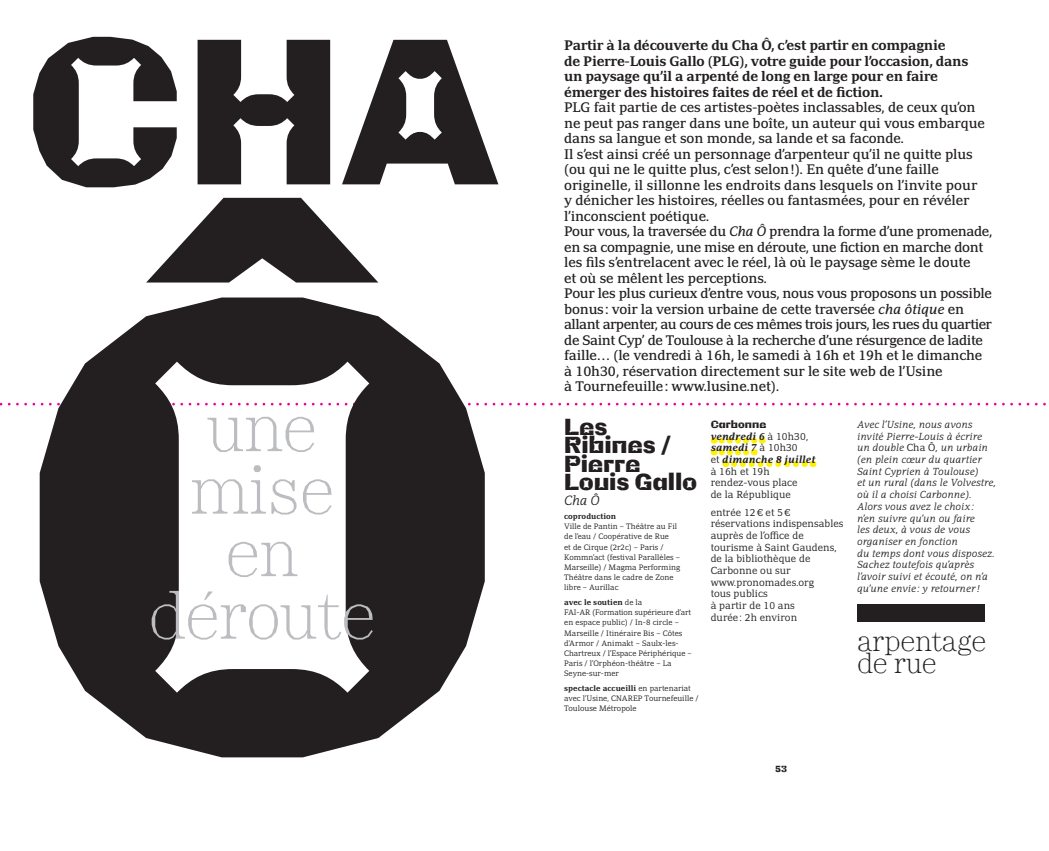
<style>
.page{position:relative;width:1049px;height:851px;background:#fff}
.page>*{position:absolute;margin:0;border:0;box-sizing:border-box;transform-origin:0 0}
.t1{font:700 197.9px "Minotaur Beef";color:#231f20}
.t2{font:300 61.2px/62.5px "Minotaur";letter-spacing:-.02em;color:#bcbdc0;text-align:center}
.t3{font:300 26px/21.5px "Minotaur";letter-spacing:-.01em;color:#231f20}
.t4{font:700 22.2px/18.5px "Minotaur Beef";letter-spacing:-.01em;color:#231f20}
.t5{font:500 13.4px/15.5px "PF Adamant Pro";letter-spacing:-.01em;color:#231f20}
.t6{font:700 13.4px/15.5px "PF Adamant Pro";letter-spacing:-.02em;color:#231f20}
.t7{font:italic 300 13px "PF Adamant Pro";color:#231f20}
.t8{font:italic 300 9.9px/11.7px "PF Adamant Pro";letter-spacing:.005em;color:#231f20}
.t9{font:300 9.9px/11.7px "PF Adamant Pro";letter-spacing:.005em;color:#231f20}
.t10{font:700 9.9px "Minotaur Beef";letter-spacing:.005em;color:#231f20}
.t11{font:700 8.5px "Minotaur Beef";color:#231f20}
.t12{font:300 7.6px/10.2px "PF Adamant Pro";color:#231f20}
.t13{font:700 7.6px "PF Adamant Pro";color:#231f20}
.s1{font-style:italic}
.s2{font-weight:700}
.s3{font-weight:700;font-style:italic}
.s4{font-style:normal}
</style>
<div class="page">
<svg style="left:0;top:403px;width:1046px;height:2px"></svg>
<svg style="left:722px;top:437px;width:41px;height:6px"></svg>
<svg style="left:722px;top:449px;width:33px;height:6px"></svg>
<svg style="left:734px;top:461px;width:79px;height:6px"></svg>
<div style="left:857px;top:604px;width:128px;height:17px;background:#231f20"></div>
<svg style="left:40px;top:297px;width:445px;height:460px;fill:#231f20"></svg>
<svg style="left:146px;top:198px;width:232px;height:84px"></svg>
<h1 class="t1" style="left:23px;top:-39px;width:477px">CHA</h1>
<h2 class="t2" style="left:148px;top:392px;width:229px">une mise en déroute</h2>
<p class="t6" style="left:564px;top:37px;width:406px">Partir à la découverte du Cha Ô, c’est partir en compagnie<br>de Pierre-Louis Gallo (PLG), votre guide pour l’occasion, dans un paysage qu’il a arpenté de long en large pour en faire émerger des histoires faites de réel et de fiction.</p>
<p class="t5" style="left:564px;top:99px;width:429px">PLG fait partie de ces artistes-poètes inclassables, de ceux qu’on ne peut pas ranger dans une boîte, un auteur qui vous embarque dans sa langue et son monde, sa lande et sa faconde.<br>Il s’est ainsi créé un personnage d’arpenteur qu’il ne quitte plus (ou qui ne le quitte plus, c’est selon!). En quête d’une faille originelle, il sillonne les endroits dans lesquels on l’invite pour<br>y dénicher les histoires, réelles ou fantasmées, pour en révéler l’inconscient poétique.<br>Pour vous, la traversée du <span class="s1">Cha Ô</span> prendra la forme d’une promenade, en sa compagnie, une mise en déroute, une fiction en marche dont les fils s’entrelacent avec le réel, là où le paysage sème le doute<br>et où se mêlent les perceptions.<br>Pour les plus curieux d’entre vous, nous vous proposons un possible bonus: voir la version urbaine de cette traversée <span class="s1">cha ôtique</span> en allant arpenter, au cours de ces mêmes trois jours, les rues du quartier de Saint Cyp’ de Toulouse à la recherche d’une résurgence de ladite faille… (le vendredi à 16h, le samedi à 16h et 19h et le dimanche à 10h30, réservation directement sur le site web de l’Usine<br>à Tournefeuille: www.lusine.net).</p>
<h3 class="t4" style="left:564px;top:415px;width:135px">Les<br>Ribines /<br>Pierre<br>Louis Gallo</h3>
<p class="t7" style="left:564px;top:492px;width:37px">Cha Ô</p>
<p class="t13" style="left:564px;top:511px;width:54px">coproduction</p>
<p class="t12" style="left:564px;top:521px;width:117px">Ville de Pantin – Théâtre au Fil de l’eau / Coopérative de Rue<br>et de Cirque (2r2c) – Paris /<br>Kommn’act (festival Parallèles –<br>Marseille) / Magma Performing<br>Théâtre dans le cadre de Zone libre – Aurillac</p>
<p class="t12" style="left:564px;top:597px;width:129px"><span class="s2">avec le soutien</span> de la<br>FAI-AR (Formation supérieure d’art en espace public) / In-8 circle –<br>Marseille / Itinéraire Bis – Côtes d’Armor / Animakt – Saulx-les-<br>Chartreux / l’Espace Périphérique –<br>Paris / l’Orphéon-théâtre – La<br>Seyne-sur-mer</p>
<p class="t12" style="left:564px;top:683px;width:136px"><span class="s2">spectacle accueilli</span> en partenariat avec l’Usine, CNAREP Tournefeuille /<br>Toulouse Métropole</p>
<p class="t10" style="left:711px;top:416px;width:57px">Carbonne</p>
<p class="t9" style="left:711px;top:430px;width:106px"><span class="s3">vendredi 6</span> à 10h30, <span class="s3">samedi 7</span> à 10h30<br>et <span class="s3">dimanche 8 juillet </span>à 16h et 19h rendez-vous place<br>de la République</p>
<p class="t9" style="left:711px;top:506px;width:134px">entrée 12€ et 5€ réservations indispensables auprès de l’office de tourisme à Saint Gaudens, de la bibliothèque de<br>Carbonne ou sur www.pronomades.org<br>tous publics<br>à partir de 10 ans<br>durée : 2h environ</p>
<p class="t8" style="left:857px;top:418px;width:140px">Avec l’Usine, nous avons invité Pierre-Louis à écrire un double <span class="s4">Cha Ô</span>, un urbain (en plein cœur du quartier<br>Saint Cyprien à Toulouse)<br>et un rural (dans le Volvestre, où il a choisi Carbonne).<br>Alors vous avez le choix:<br>n’en suivre qu’un ou faire<br>les deux, à vous de vous organiser en fonction<br>du temps dont vous disposez.<br>Sachez toutefois qu’après l’avoir suivi et écouté, on n’a qu’une envie : y retourner !</p>
<h3 class="t3" style="left:857px;top:628px;width:131px">arpentage de rue</h3>
<p class="t11" style="left:775px;top:762px;width:13px">53</p>
</div>
